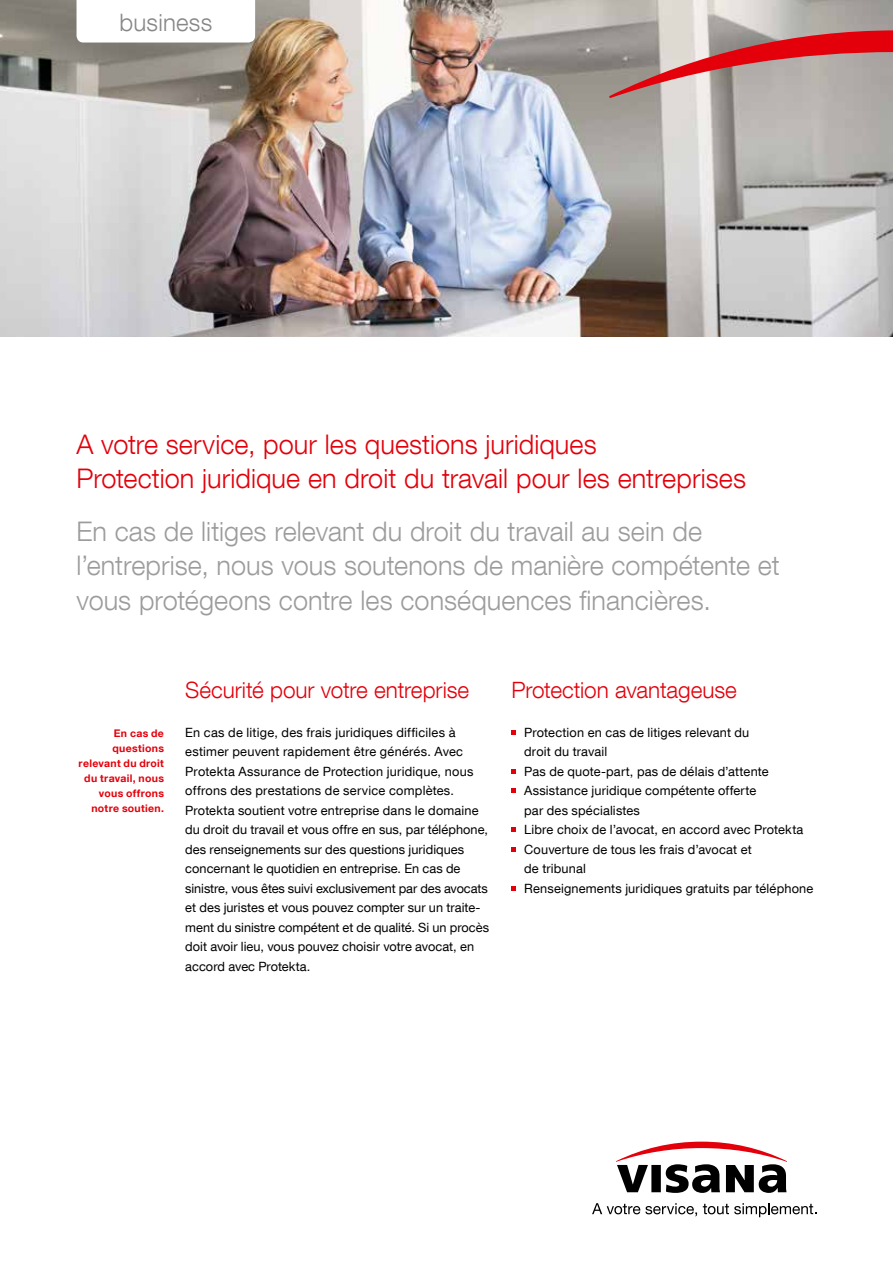
<style>
.page{position:relative;width:893px;height:1263px;background:#fff}
.page>*{position:absolute;margin:0;border:0;box-sizing:border-box;transform-origin:0 0}
.t1{font:300 27px/34.5px "Helvetica Neue LT Com";color:#9c9c9d}
.t2{font:300 27px/34.5px "Helvetica Neue LT Com";color:#e3000b}
.t3{font:300 24px "Helvetica Neue LT Com";letter-spacing:.01em;color:#868786}
.t4{font:300 22.5px "Helvetica Neue LT Com";letter-spacing:-.005em;color:#e3000b}
.t5{font:12.75px/19.5px "Helvetica Neue LT Com";letter-spacing:.01em;color:#000}
.t6{font:700 10.5px/15px "Helvetica Neue LT Com";letter-spacing:.03em;color:#e3000b;text-align:right}
</style>
<div class="page">
<img style="left:0;top:0;width:893px;height:337px">
<svg style="left:609px;top:30px;width:284px;height:68px;background:#bc8685"></svg>
<svg style="left:511px;top:730px;width:5px;height:4px"></svg>
<svg style="left:511px;top:769px;width:5px;height:4px"></svg>
<svg style="left:511px;top:788px;width:5px;height:5px"></svg>
<svg style="left:511px;top:827px;width:5px;height:5px"></svg>
<svg style="left:511px;top:847px;width:5px;height:4px"></svg>
<svg style="left:511px;top:886px;width:5px;height:4px"></svg>
<svg style="left:592px;top:1203px;width:105px;height:13px"></svg>
<svg style="left:703px;top:1203px;width:113px;height:14px"></svg>
<svg style="left:616px;top:1141px;width:171px;height:52px"></svg>
<svg style="left:77px;top:0;width:178px;height:43px"></svg>
<h2 class="t3" style="left:119px;top:8px;width:94px">business</h2>
<h1 class="t2" style="left:77px;top:426px;width:671px">A votre service, pour les questions juridiques<br>Protection juridique en droit du travail pour les entreprises</h1>
<h1 class="t1" style="left:77px;top:513px;width:705px">En cas de litiges relevant du droit du travail au sein de l’entreprise, nous vous soutenons de manière compétente et vous protégeons contre les conséquences financières.</h1>
<p class="t6" style="left:79px;top:725px;width:87px">En cas de questions relevant du droit du travail, nous vous offrons notre soutien.</p>
<h3 class="t4" style="left:185px;top:676px;width:285px">Sécurité pour votre entreprise</h3>
<p class="t5" style="left:185px;top:722px;width:305px">En cas de litige, des frais juridiques difficiles à estimer peuvent rapidement être générés. Avec Protekta Assurance de Protection juridique, nous offrons des prestations de service complètes.<br>Protekta soutient votre entreprise dans le domaine du droit du travail et vous offre en sus, par téléphone, des renseignements sur des questions juridiques concernant le quotidien en entreprise. En cas de sinistre, vous êtes suivi exclusivement par des avocats et des juristes et vous pouvez compter sur un traite&shy;ment du sinistre compétent et de qualité. Si un procès doit avoir lieu, vous pouvez choisir votre avocat, en accord avec Protekta.</p>
<h3 class="t4" style="left:511px;top:676px;width:227px">Protection avantageuse</h3>
<p class="t5" style="left:524px;top:722px;width:290px">Protection en cas de litiges relevant du<br>droit du travail<br>Pas de quote-part, pas de délais d’attente Assistance juridique compétente offerte<br>par des spécialistes<br>Libre choix de l’avocat, en accord avec Protekta Couverture de tous les frais d’avocat et<br>de tribunal<br>Renseignements juridiques gratuits par téléphone</p>
</div>
